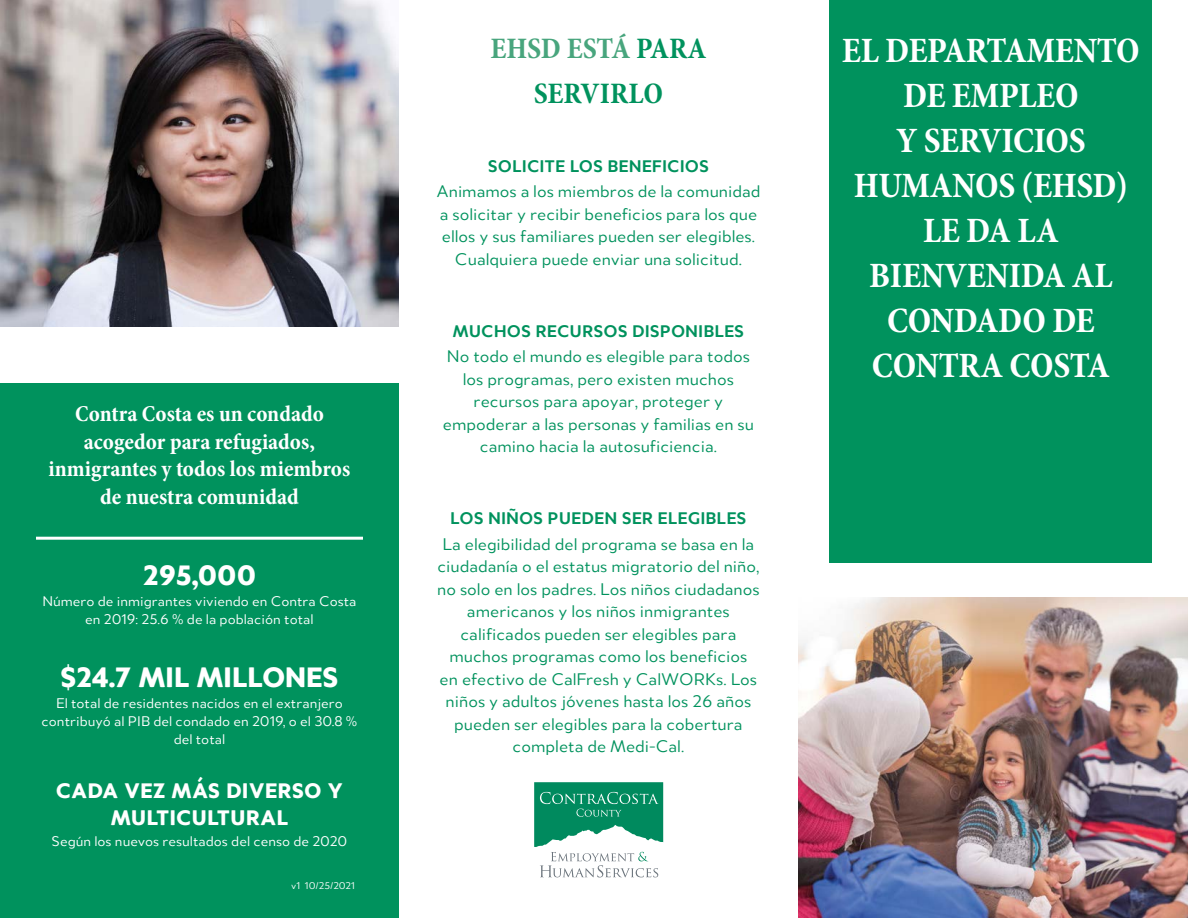
<style>
.page{position:relative;width:1188px;height:918px;background:#fff}
.page>*{position:absolute;margin:0;border:0;box-sizing:border-box;transform-origin:0 0}
.t1{font:700 condensed 36px/45px "Minion Pro";letter-spacing:-.01em;color:#fff;text-align:center}
.t2{font:900 30px "Merel";letter-spacing:-.02em;color:#fff}
.t3{font:700 condensed 30px/45px "Minion Pro";color:#00925d;text-align:center}
.t4{font:700 condensed 22.8px/27.5px "Minion Pro";color:#fff;text-align:center}
.t5{font:900 22.5px/27px "Merel";color:#fff;text-align:center}
.t6{font:18px/22.5px "Merel";color:#00925d;text-align:center}
.t7{font:700 18px "Merel";color:#00925d}
.t8{font:15px/18px "Merel";color:#fff;text-align:center}
.t9{font:10.5px "Merel";color:#fff}
.s1{color:#48a57d}
</style>
<div class="page">
<div style="left:830px;top:0;width:322px;height:563px;background:#00925d"></div>
<div style="left:0;top:383px;width:399px;height:535px;background:#00925d"></div>
<img style="left:798px;top:598px;width:390px;height:320px">
<img style="left:0;top:0;width:399px;height:327px">
<svg style="left:534px;top:782px;width:129px;height:95px"></svg>
<hr style="left:36px;top:537px;width:327px;height:3px;background:#fff">
<p class="t4" style="left:49px;top:400px;width:303px">Contra Costa es un condado acogedor para refugiados, inmigrantes y todos los miembros de nuestra comunidad</p>
<h2 class="t2" style="left:143px;top:550px;width:115px">295,000</h2>
<p class="t8" style="left:42px;top:591px;width:316px">Número de inmigrantes viviendo en Contra Costa en 2019: 25.6 % de la población total</p>
<h2 class="t2" style="left:60px;top:652px;width:280px">$24.7 MIL MILLONES</h2>
<p class="t8" style="left:42px;top:693px;width:317px">El total de residentes nacidos en el extranjero contribuyó al PIB del condado en 2019, o el 30.8 % del total</p>
<p class="t5" style="left:56px;top:775px;width:289px">CADA VEZ MÁS DIVERSO Y<br>MULTICULTURAL</p>
<p class="t8" style="left:52px;top:831px;width:297px">Según los nuevos resultados del censo de 2020</p>
<p class="t9" style="left:291px;top:878px;width:65px">v1 10/25/2021</p>
<h2 class="t3" style="left:490px;top:26px;width:218px"><span class="s1">EHSD ESTÁ</span> PARA<br>SERVIRLO</h2>
<p class="t7" style="left:488px;top:151px;width:223px">SOLICITE LOS BENEFICIOS</p>
<p class="t6" style="left:436px;top:179px;width:326px">Animamos a los miembros de la comunidad a solicitar y recibir beneficios para los que ellos y sus familiares pueden ser elegibles.<br>Cualquiera puede enviar una solicitud.</p>
<p class="t7" style="left:453px;top:316px;width:293px">MUCHOS RECURSOS DISPONIBLES</p>
<p class="t6" style="left:443px;top:344px;width:313px">No todo el mundo es elegible para todos los programas, pero existen muchos recursos para apoyar, proteger y empoderar a las personas y familias en su camino hacia la autosuficiencia.</p>
<p class="t7" style="left:450px;top:504px;width:298px">LOS NIÑOS PUEDEN SER ELEGIBLES</p>
<p class="t6" style="left:437px;top:532px;width:324px">La elegibilidad del programa se basa en la ciudadanía o el estatus migratorio del niño, no solo en los padres. Los niños ciudadanos americanos y los niños inmigrantes calificados pueden ser elegibles para muchos programas como los beneficios<br>en efectivo de CalFresh y CalWORKs. Los niños y adultos jóvenes hasta los 26 años pueden ser elegibles para la cobertura completa de Medi-Cal.</p>
<h1 class="t1" style="left:842px;top:28px;width:299px">EL DEPARTAMENTO<br>DE EMPLEO<br>Y SERVICIOS<br>HUMANOS (EHSD)<br>LE DA LA<br>BIENVENIDA AL<br>CONDADO DE<br>CONTRA COSTA</h1>
</div>
